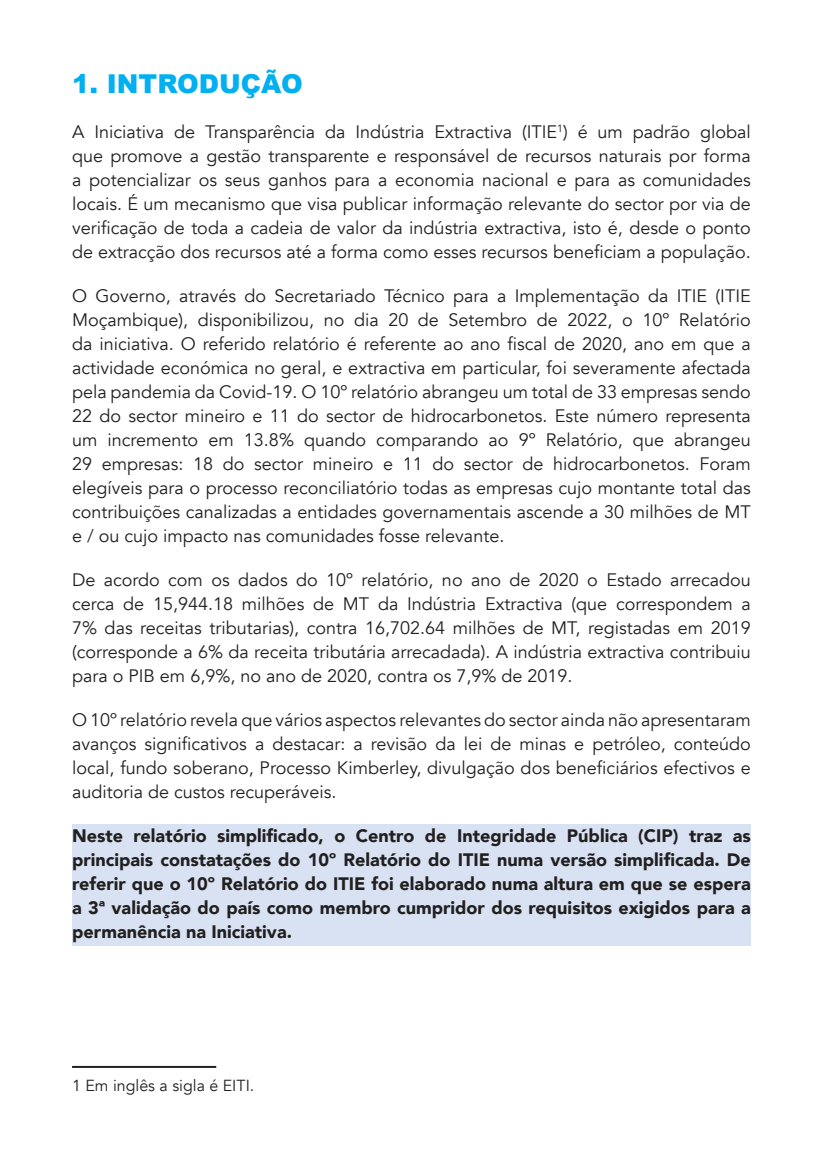
<style>
.page{position:relative;width:823px;height:1163px;background:#fff}
.page>*{position:absolute;margin:0;border:0;box-sizing:border-box;transform-origin:0 0}
.t1{font:900 26px "Arial";color:#00b0f0}
.t2{font:18px/24px "Avenir";color:#221f1f;text-align:justify}
.t3{font:900 18px/24px "Avenir";color:#221f1f;text-align:justify}
.t4{font:16px "Avenir";color:#221f1f}
.s1{font-weight:300}
</style>
<div class="page">
<div style="left:72px;top:823px;width:678px;height:122px;background:#d9e2f3"></div>
<hr style="left:72px;top:1065px;width:144px;height:2px;background:#221f1f">
<h1 class="t1" style="left:72px;top:74px;width:232px">1. INTRODUÇÃO</h1>
<p class="t2" style="left:72px;top:121px;width:680px">A Iniciativa de Transparência da Indústria Extractiva (ITIE<sup>1</sup>) é um padrão global que promove a gestão transparente e responsável de recursos naturais por forma a potencializar os seus ganhos para a economia nacional e para as comunidades locais. É um mecanismo que visa publicar informação relevante do sector por via de verificação de toda a cadeia de valor da indústria extractiva, isto é, desde o ponto de extracção dos recursos até a forma como esses recursos beneficiam a população.</p>
<p class="t2" style="left:72px;top:285px;width:680px">O Governo, através do Secretariado Técnico para a Implementação da ITIE (ITIE Moçambique), disponibilizou, no dia 20 de Setembro de 2022, o 10º Relatório da iniciativa. O referido relatório é referente ao ano fiscal de 2020, ano em que a actividade económica no geral, e extractiva em particular, foi severamente afectada pela pandemia da Covid-19. O 10º relatório abrangeu um total de 33 empresas sendo 22 do sector mineiro e 11 do sector de hidrocarbonetos. Este número representa um incremento em 13.8% quando comparando ao 9º Relatório, que abrangeu 29 empresas: 18 do sector mineiro e 11 do sector de hidrocarbonetos. Foram elegíveis para o processo reconciliatório todas as empresas cujo montante total das contribuições canalizadas a entidades governamentais ascende a 30 milhões de MT e <span class="s1">/</span> ou cujo impacto nas comunidades fosse relevante.</p>
<p class="t2" style="left:72px;top:569px;width:680px">De acordo com os dados do 10º relatório, no ano de 2020 o Estado arrecadou cerca de 15,944.18 milhões de MT da Indústria Extractiva (que correspondem a 7% das receitas tributarias), contra 16,702.64 milhões de MT, registadas em 2019 (corresponde a 6% da receita tributária arrecadada). A indústria extractiva contribuiu para o PIB em 6,9%, no ano de 2020, contra os 7,9% de 2019.</p>
<p class="t2" style="left:72px;top:709px;width:680px">O 10º relatório revela que vários aspectos relevantes do sector ainda não apresentaram avanços significativos a destacar: a revisão da lei de minas e petróleo, conteúdo local, fundo soberano, Processo Kimberley, divulgação dos beneficiários efectivos e auditoria de custos recuperáveis.</p>
<p class="t3" style="left:72px;top:823px;width:680px">Neste relatório simplificado, o Centro de Integridade Pública (CIP) traz as principais constatações do 10º Relatório do ITIE numa versão simplificada. De referir que o 10º Relatório do ITIE foi elaborado numa altura em que se espera a 3ª validação do país como membro cumpridor dos requisitos exigidos para a permanência na Iniciativa.</p>
<p class="t4" style="left:72px;top:1078px;width:184px">1 Em inglês a sigla é EITI.</p>
</div>
